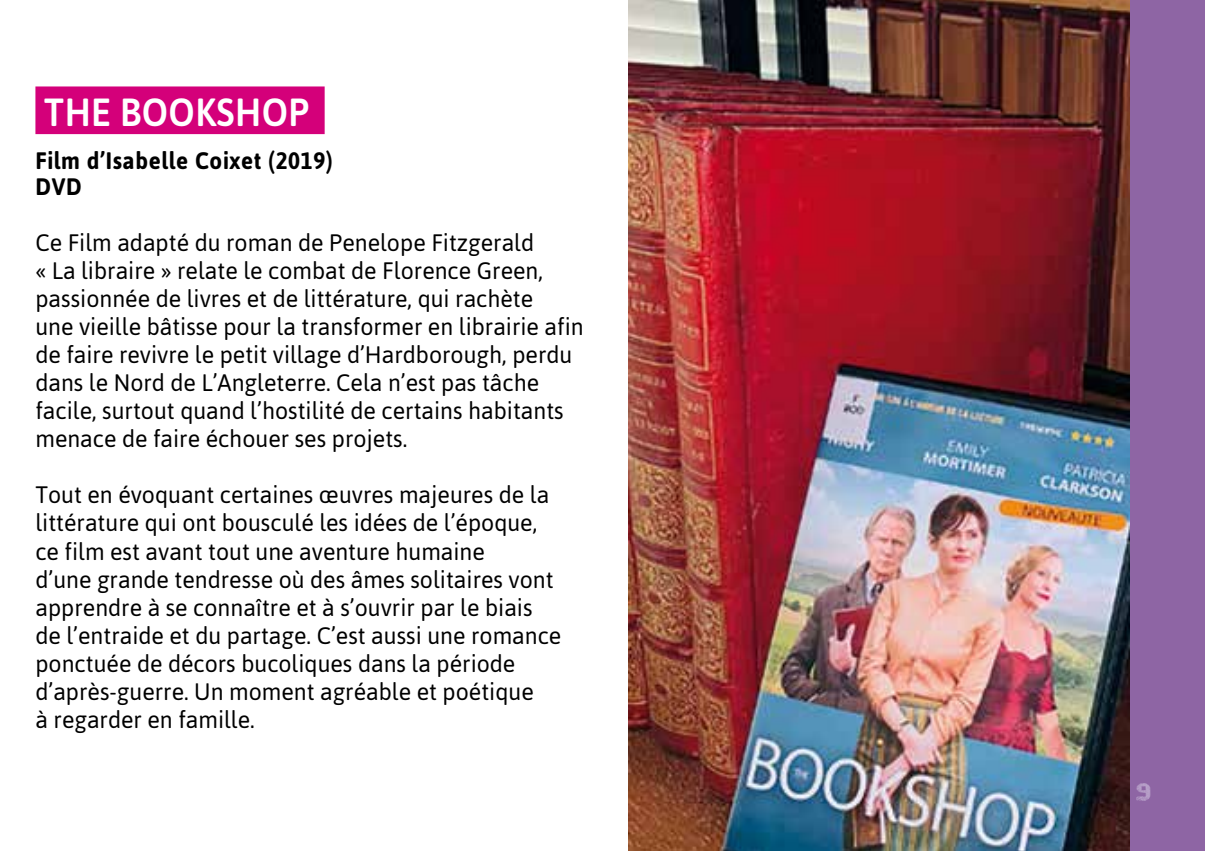
<style>
.page{position:relative;width:1205px;height:851px;background:#fff}
.page>*{position:absolute;margin:0;border:0;box-sizing:border-box;transform-origin:0 0}
.t1{font:500 39.25px "Asap";letter-spacing:.01em;color:#fff;scale:.92 1}
.t2{font:27px "HVD Poster";color:#b9a2ca}
.t3{font:23.75px/28px "Asap";color:#000}
.t4{font:700 23.75px/26.5px "Asap";letter-spacing:.03em;color:#000;scale:.94 1}
</style>
<div class="page">
<div style="left:1127px;top:0;width:78px;height:850px;background:linear-gradient(to right,#876098,#9167a9)"></div>
<div style="left:35px;top:87px;width:290px;height:47px;background:#d4007a"></div>
<img style="left:629px;top:0;width:500px;height:850px">
<h1 class="t1" style="left:44px;top:86px;width:289px">THE BOOKSHOP</h1>
<p class="t4" style="left:35px;top:146px;width:318px">Film d’Isabelle Coixet (2019)<br>DVD</p>
<p class="t3" style="left:35px;top:228px;width:550px">Ce Film adapté du roman de Penelope Fitzgerald<br>« La libraire » relate le combat de Florence Green, passionnée de livres et de littérature, qui rachète<br>une vieille bâtisse pour la transformer en librairie afin de faire revivre le petit village d’Hardborough, perdu dans le Nord de L’Angleterre. Cela n’est pas tâche facile, surtout quand l’hostilité de certains habitants menace de faire échouer ses projets.</p>
<p class="t3" style="left:35px;top:480px;width:527px">Tout en évoquant certaines œuvres majeures de la littérature qui ont bousculé les idées de l’époque, ce film est avant tout une aventure humaine<br>d’une grande tendresse où des âmes solitaires vont apprendre à se connaître et à s’ouvrir par le biais de l’entraide et du partage. C’est aussi une romance ponctuée de décors bucoliques dans la période d’après-guerre. Un moment agréable et poétique<br>à regarder en famille.</p>
<p class="t2" style="left:1136px;top:779px;width:17px">9</p>
</div>
